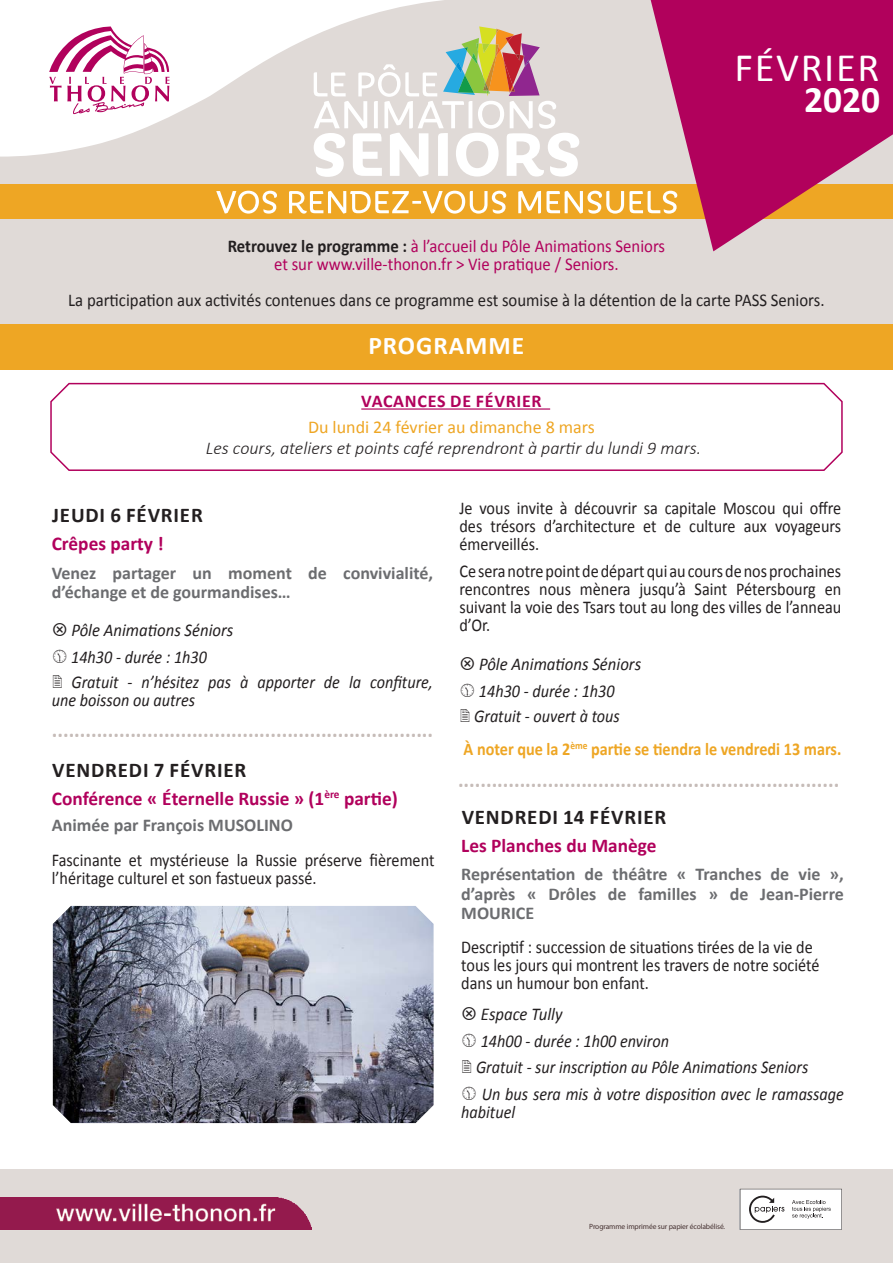
<style>
.page{position:relative;width:893px;height:1263px;background:#fff}
.page>*{position:absolute;margin:0;border:0;box-sizing:border-box;transform-origin:0 0}
.DATE_-_Mois{font:40.5px "Calibri";letter-spacing:.04em;color:#fff}
.DATE_-_Mois-2{font:700 37.5px "Calibri";color:#fff}
.TITRE_A_VENIR{font:700 25.5px "Calibri";letter-spacing:.04em;color:#fff}
.Date{font:700 21px "Calibri";color:#c6bcb8}
.Date-2{font:700 21px "Calibri";letter-spacing:.04em;color:#231f20}
.Courant_Amelia_Gauch{font:700 21px "Calibri";letter-spacing:.04em;color:#231f20}
.Courant_Amelia_JUSTI{font:700 19.5px "Calibri";color:#b1015c}
.Courant_Amelia_JUSTI-2{font:18px/18px "Calibri";color:#231f20;scale:.9 1}
.Courant_Amelia_JUSTI-3{font:italic 18px/18px "Calibri";color:#231f20;scale:.9 1}
.Courant_Amelia_JUSTI-4{font:700 18px/19.5px "Calibri";color:#6c6d70}
.t1{font:18px "Calibri";color:#b1015c;scale:.93 1}
.Courant_Amelia_JUSTI-5{font:18px "Calibri";color:#231f20;scale:.93 1}
.t2{font:italic 300 18px "Calibri";color:#231f20}
.Courant_Amelia_JUSTI-6{font:italic 18px "Calibri";color:#231f20;scale:.93 1}
.Courant_Amelia_JUSTI-7{font:700 18px "Calibri";color:#eea624;scale:.9 1}
.t3{font:18px "Calibri";color:#eea624}
.t4{font:700 18px "Calibri";letter-spacing:.04em;color:#b1015c}
.info_officielles_-_2{font:7.5px "Myriad Pro";letter-spacing:-.015em;color:#453131}
.s1{font-weight:700;color:#231f20}
</style>
<div class="page">
<div style="left:0;top:0;width:893px;height:358px;background:#e0dad7"></div>
<div style="left:0;top:184px;width:893px;height:34px;background:#eea624"></div>
<svg style="left:316px;top:157px;width:262px;height:20px"></svg>
<svg style="left:216px;top:191px;width:435px;height:23px"></svg>
<svg style="left:50px;top:382px;width:793px;height:89px"></svg>
<div style="left:0;top:1169px;width:893px;height:94px;background:#e0dad7"></div>
<img style="left:0;top:1197px;width:311px;height:33px">
<svg style="left:740px;top:1189px;width:102px;height:41px;background:#e7e7e7"></svg>
<div style="left:0;top:325px;width:893px;height:45px;background:#eea624"></div>
<img style="left:53px;top:906px;width:381px;height:217px">
<svg style="left:651px;top:0;width:242px;height:251px;fill:#b1015c"></svg>
<svg style="left:0;top:0;width:580px;height:157px"></svg>
<svg style="left:49px;top:26px;width:121px;height:88px;background:#ebbed5"></svg>
<p class="DATE_-_Mois" style="left:735px;top:42px;width:146px">FÉVRIER</p>
<p class="DATE_-_Mois-2" style="left:804px;top:76px;width:78px">2020</p>
<p class="t1" style="left:228px;top:235px;width:472px"><span class="s1">Retrouvez le programme :</span> à l’accueil du Pôle Animations Seniors</p>
<p class="t1" style="left:274px;top:253px;width:372px">et sur www.ville-thonon.fr &gt; Vie pratique / Seniors.</p>
<p class="Courant_Amelia_JUSTI-5" style="left:68px;top:289px;width:815px">La participation aux activités contenues dans ce programme est soumise à la détention de la carte PASS Seniors.</p>
<p class="TITRE_A_VENIR" style="left:368px;top:329px;width:157px">PROGRAMME</p>
<p class="t4" style="left:361px;top:389px;width:182px">VACANCES DE FÉVRIER</p>
<p class="t3" style="left:308px;top:415px;width:288px">Du lundi 24 février au dimanche 8 mars</p>
<p class="t2" style="left:206px;top:436px;width:497px">Les cours, ateliers et points café reprendront à partir du lundi 9 mars.</p>
<p class="Date-2" style="left:52px;top:502px;width:152px">JEUDI 6 FÉVRIER</p>
<p class="Courant_Amelia_JUSTI" style="left:52px;top:531px;width:113px">Crêpes party !</p>
<p class="Courant_Amelia_JUSTI-4" style="left:52px;top:563px;width:383px">Venez partager un moment de convivialité, d’échange et de gourmandises…</p>
<p class="Courant_Amelia_JUSTI-6" style="left:71px;top:618px;width:176px">Pôle Animations Séniors</p>
<p class="Courant_Amelia_JUSTI-3" style="left:71px;top:647px;width:152px">14h30 - durée : 1h30</p>
<p class="Courant_Amelia_JUSTI-3" style="left:52px;top:672px;width:425px;text-indent:20px">Gratuit - n’hésitez pas à apporter de la confiture, une boisson ou autres</p>
<p class="Date" style="left:52px;top:717px;width:383px">....................................................................</p>
<p class="Courant_Amelia_Gauch" style="left:52px;top:756px;width:196px">VENDREDI 7 FÉVRIER</p>
<p class="Courant_Amelia_JUSTI" style="left:52px;top:786px;width:347px">Conférence « Éternelle Russie » (1<sup>ère</sup> partie)</p>
<p class="Courant_Amelia_JUSTI-4" style="left:52px;top:815px;width:243px">Animée par François MUSOLINO</p>
<p class="Courant_Amelia_JUSTI-2" style="left:52px;top:851px;width:427px">Fascinante et mystérieuse la Russie préserve fièrement l’héritage culturel et son fastueux passé.</p>
<p class="Courant_Amelia_JUSTI-2" style="left:459px;top:499px;width:426px;text-align:justify">Je vous invite à découvrir sa capitale Moscou qui offre des trésors d’architecture et de culture aux voyageurs émerveillés.</p>
<p class="Courant_Amelia_JUSTI-2" style="left:459px;top:562px;width:426px;text-align:justify">Ce sera notre point de départ qui au cours de nos prochaines rencontres nous mènera jusqu’à Saint Pétersbourg en suivant la voie des Tsars tout au long des villes de l’anneau d’Or.</p>
<p class="Courant_Amelia_JUSTI-6" style="left:479px;top:652px;width:176px">Pôle Animations Séniors</p>
<p class="Courant_Amelia_JUSTI-3" style="left:479px;top:681px;width:152px">14h30 - durée : 1h30</p>
<p class="Courant_Amelia_JUSTI-3" style="left:474px;top:706px;width:163px">Gratuit - ouvert à tous</p>
<p class="Courant_Amelia_JUSTI-7" style="left:463px;top:738px;width:422px">À noter que la 2<sup>ème</sup> partie se tiendra le vendredi 13 mars.</p>
<p class="Date" style="left:458px;top:767px;width:383px">....................................................................</p>
<p class="Date-2" style="left:462px;top:804px;width:206px">VENDREDI 14 FÉVRIER</p>
<p class="Courant_Amelia_JUSTI" style="left:461px;top:833px;width:197px">Les Planches du Manège</p>
<p class="Courant_Amelia_JUSTI-4" style="left:461px;top:865px;width:384px;text-align:justify">Représentation de théâtre « Tranches de vie », d’après « Drôles de familles » de Jean-Pierre MOURICE</p>
<p class="Courant_Amelia_JUSTI-2" style="left:461px;top:938px;width:399px">Descriptif : succession de situations tirées de la vie de tous les jours qui montrent les travers de notre société dans un humour bon enfant.</p>
<p class="Courant_Amelia_JUSTI-6" style="left:481px;top:1002px;width:89px">Espace Tully</p>
<p class="Courant_Amelia_JUSTI-3" style="left:481px;top:1031px;width:211px">14h00 - durée : 1h00 environ</p>
<p class="Courant_Amelia_JUSTI-3" style="left:476px;top:1057px;width:371px">Gratuit - sur inscription au Pôle Animations Seniors</p>
<p class="Courant_Amelia_JUSTI-3" style="left:461px;top:1084px;width:427px;text-indent:21px">Un bus sera mis à votre disposition avec le ramassage habituel</p>
<p class="info_officielles_-_2" style="left:589px;top:1222px;width:137px">Programme imprimée sur papier écolabélisé.</p>
</div>
